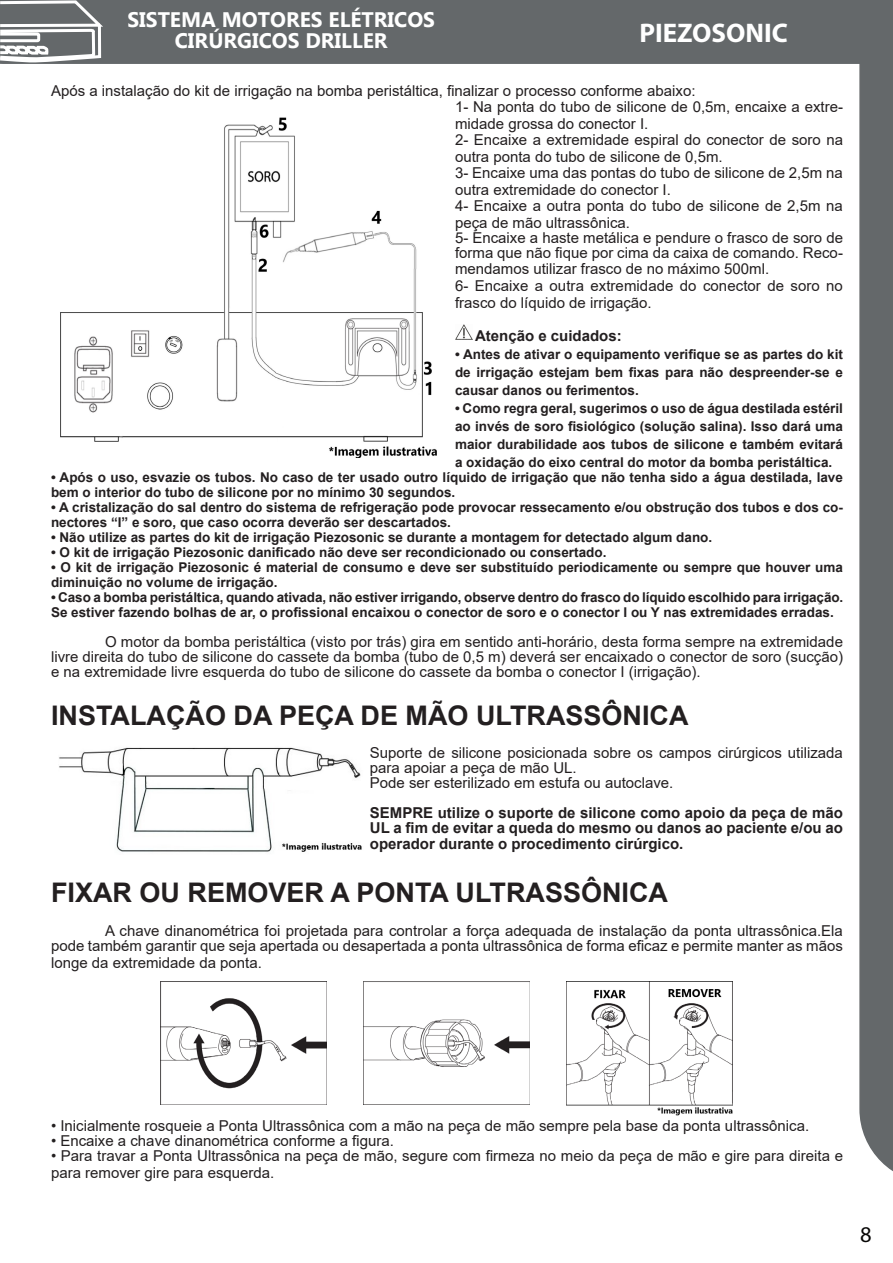
<style>
.page{position:relative;width:893px;height:1263px;background:#fff}
.page>*{position:absolute;margin:0;border:0;box-sizing:border-box;transform-origin:0 0}
.Título_sumário{font:700 27px "Arial";color:#231f20}
.t1{font:700 27px "Myriad Pro";color:#fff}
.t2{font:22.5px "Myriad Pro";color:#070605}
.t3{font:700 21px/21px "Myanmar Text";color:#fff;text-align:center}
.Normal_texto{font:15px/16.5px "Arial";color:#231f20}
.Título_sumário-2{font:700 15px/15px "Arial";color:#231f20}
.texto_normal{font:15px/15px "Arial";color:#231f20}
.Normal_texto-2{font:700 13.5px/18px "Arial";color:#231f20}
</style>
<div class="page">
<div style="left:107px;top:0;width:752px;height:64px;background:#64686a"></div>
<div style="left:859px;top:0;width:34px;height:1171px;background:#64686a"></div>
<svg style="left:0;top:0;width:107px;height:64px"></svg>
<img style="left:455px;top:324px;width:18px;height:16px">
<img style="left:160px;top:982px;width:166px;height:123px">
<img style="left:364px;top:981px;width:165px;height:124px">
<img style="left:567px;top:982px;width:166px;height:133px">
<img style="left:59px;top:747px;width:303px;height:105px">
<img style="left:60px;top:117px;width:377px;height:341px">
<h3 class="t3" style="left:127px;top:9px;width:309px">SISTEMA MOTORES ELÉTRICOS<br>CIRÚRGICOS DRILLER</h3>
<p class="Normal_texto" style="left:51px;top:82px;width:646px">Após a instalação do kit de irrigação na bomba peristáltica, finalizar o processo conforme abaixo:</p>
<p class="Normal_texto" style="left:455px;top:99px;width:389px">1- Na ponta do tubo de silicone de 0,5m, encaixe a extre&shy;midade grossa do conector I.</p>
<p class="Normal_texto" style="left:455px;top:132px;width:390px">2- Encaixe a extremidade espiral do conector de soro na outra ponta do tubo de silicone de 0,5m.</p>
<p class="Normal_texto" style="left:455px;top:165px;width:389px">3- Encaixe uma das pontas do tubo de silicone de 2,5m na outra extremidade do conector I.</p>
<p class="Normal_texto" style="left:455px;top:198px;width:389px">4- Encaixe a outra ponta do tubo de silicone de 2,5m na peça de mão ultrassônica.</p>
<p class="Normal_texto" style="left:455px;top:230px;width:389px;line-height:15px">5- Encaixe a haste metálica e pendure o frasco de soro de forma que não fique por cima da caixa de comando. Reco-</p>
<p class="Normal_texto" style="left:455px;top:261px;width:316px">mendamos utilizar frasco de no máximo 500ml.</p>
<p class="Normal_texto" style="left:455px;top:277px;width:389px">6- Encaixe a outra extremidade do conector de soro no frasco do líquido de irrigação.</p>
<p class="Título_sumário-2" style="left:475px;top:328px;width:148px">Atenção e cuidados:</p>
<p class="Normal_texto-2" style="left:455px;top:345px;width:389px;text-align:justify">• Antes de ativar o equipamento verifique se as partes do kit de irrigação estejam bem fixas para não despreender-se e causar danos ou ferimentos.</p>
<p class="Normal_texto-2" style="left:455px;top:399px;width:389px;text-align:justify">• Como regra geral, sugerimos o uso de água destilada estéril ao invés de soro fisiológico (solução salina). Isso dará uma maior durabilidade aos tubos de silicone e também evitará a oxidação do eixo central do motor da bomba peristáltica.</p>
<p class="Normal_texto-2" style="left:51px;top:469px;width:793px;line-height:15px">• Após o uso, esvazie os tubos. No caso de ter usado outro líquido de irrigação que não tenha sido a água destilada, lave bem o interior do tubo de silicone por no mínimo 30 segundos.</p>
<p class="Normal_texto-2" style="left:51px;top:499px;width:793px;line-height:15px">• A cristalização do sal dentro do sistema de refrigeração pode provocar ressecamento e/ou obstrução dos tubos e dos co&shy;nectores “I” e soro, que caso ocorra deverão ser descartados.</p>
<p class="Normal_texto-2" style="left:51px;top:528px;width:663px">• Não utilize as partes do kit de irrigação Piezosonic se durante a montagem for detectado algum dano.</p>
<p class="Normal_texto-2" style="left:51px;top:543px;width:557px">• O kit de irrigação Piezosonic danificado não deve ser recondicionado ou consertado.</p>
<p class="Normal_texto-2" style="left:51px;top:559px;width:793px;line-height:15px">• O kit de irrigação Piezosonic é material de consumo e deve ser substituído periodicamente ou sempre que houver uma diminuição no volume de irrigação.</p>
<p class="Normal_texto-2" style="left:51px;top:589px;width:792px;line-height:15px">• Caso a bomba peristáltica, quando ativada, não estiver irrigando, observe dentro do frasco do líquido escolhido para irrigação.<br>Se estiver fazendo bolhas de ar, o profissional encaixou o conector de soro e o conector I ou Y nas extremidades erradas.</p>
<p class="Normal_texto" style="left:51px;top:634px;width:793px;line-height:15px;text-align:justify;text-indent:54px">O motor da bomba peristáltica (visto por trás) gira em sentido anti-horário, desta forma sempre na extremidade livre direita do tubo de silicone do cassete da bomba (tubo de 0,5 m) deverá ser encaixado o conector de soro (sucção) e na extremidade livre esquerda do tubo de silicone do cassete da bomba o conector I (irrigação).</p>
<p class="Título_sumário" style="left:51px;top:696px;width:639px">INSTALAÇÃO DA PEÇA DE MÃO ULTRASSÔNICA</p>
<p class="texto_normal" style="left:370px;top:745px;width:474px">Suporte de silicone posicionada sobre os campos cirúrgicos utilizada para apoiar a peça de mão UL.</p>
<p class="Normal_texto" style="left:370px;top:774px;width:305px">Pode ser esterilizado em estufa ou autoclave.</p>
<p class="Título_sumário-2" style="left:370px;top:805px;width:475px">SEMPRE utilize o suporte de silicone como apoio da peça de mão<br>UL a fim de evitar a queda do mesmo ou danos ao paciente e/ou ao</p>
<p class="Título_sumário-2" style="left:370px;top:836px;width:313px">operador durante o procedimento cirúrgico.</p>
<p class="Título_sumário" style="left:51px;top:873px;width:618px">FIXAR OU REMOVER A PONTA ULTRASSÔNICA</p>
<p class="Normal_texto" style="left:51px;top:923px;width:793px;line-height:15px;text-align:right">A chave dinanométrica foi projetada para controlar a força adequada de instalação da ponta ultrassônica.Ela<br>pode também garantir que seja apertada ou desapertada a ponta ultrassônica de forma eficaz e permite manter as mãos</p>
<p class="Normal_texto" style="left:51px;top:954px;width:212px">longe da extremidade da ponta.</p>
<h1 class="t1" style="left:639px;top:16px;width:150px">PIEZOSONIC</h1>
<p class="Normal_texto" style="left:51px;top:1117px;width:760px">• Inicialmente rosqueie a Ponta Ultrassônica com a mão na peça de mão sempre pela base da ponta ultrassônica.</p>
<p class="Normal_texto" style="left:51px;top:1132px;width:344px">• Encaixe a chave dinanométrica conforme a figura.</p>
<p class="Normal_texto" style="left:51px;top:1147px;width:793px">• Para travar a Ponta Ultrassônica na peça de mão, segure com firmeza no meio da peça de mão e gire para direita e para remover gire para esquerda.</p>
<h2 class="t2" style="left:860px;top:1220px;width:13px">8</h2>
</div>
